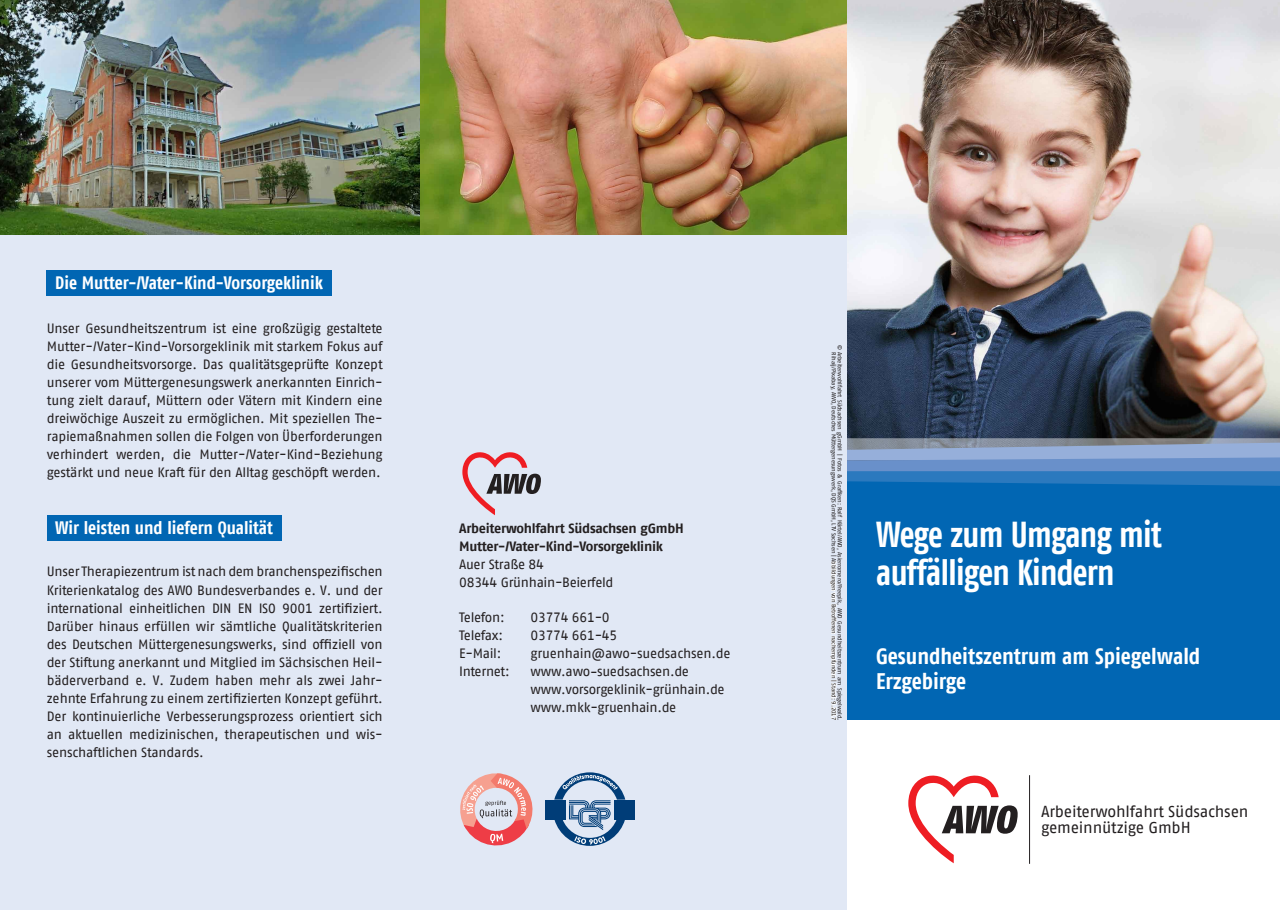
<style>
.page{position:relative;width:1280px;height:910px;background:#fff}
.page>*{position:absolute;margin:0;border:0;box-sizing:border-box;transform-origin:0 0}
.t1{font:700 36px "AWO Fago Cond";letter-spacing:-.025em;color:#fff;scale:.92 1}
.t2{font:700 22.5px "AWO Fago Cond";letter-spacing:-.005em;color:#fff}
.t3{font:700 18px "AWO Fago Cond";color:#fff}
.t4{font:15.9px/15.9px "AWO Fago Office";letter-spacing:-.01em;color:#231f20}
.t5{font:13.5px/18px "AWO Fago Office";letter-spacing:-.02em;color:#231f20;text-align:justify}
.t6{font:700 13.5px "AWO Fago Office";letter-spacing:-.02em;color:#231f20}
.t7{font:6px/6px "AWO Fago Office";letter-spacing:-.02em;color:#231f20;text-align:right}
</style>
<div class="page">
<img style="left:846px;top:0;width:434px;height:438px">
<div style="left:846px;top:468px;width:434px;height:252px;background:#0166b3"></div>
<svg style="left:846px;top:438px;width:434px;height:5px;background:#828891"></svg>
<svg style="left:846px;top:443px;width:434px;height:43px;background:#6190c6"></svg>
<div style="left:0;top:234px;width:846px;height:676px;background:#e1e8f5"></div>
<hr style="left:1029px;top:775px;width:1px;height:89px;background:#231f20">
<svg style="left:908px;top:775px;width:110px;height:88px"></svg>
<div style="left:47px;top:270px;width:285px;height:26px;background:#0166b3"></div>
<div style="left:47px;top:515px;width:235px;height:25px;background:#0166b3"></div>
<svg style="left:830px;top:561px;width:7px;height:159px"></svg>
<svg style="left:462px;top:452px;width:79px;height:63px"></svg>
<svg style="left:460px;top:773px;width:73px;height:73px"></svg>
<svg style="left:545px;top:772px;width:89px;height:74px"></svg>
<img style="left:0;top:0;width:846px;height:234px">
<p class="t3" style="left:55px;top:272px;width:269px">Die Mutter-/Vater-Kind-Vorsorgeklinik</p>
<p class="t5" style="left:47px;top:320px;width:337px">Unser Gesundheitszentrum ist eine großzügig gestaltete Mutter-/Vater-Kind-Vorsorgeklinik mit starkem Fokus auf die Gesundheitsvorsorge. Das qualitätsgeprüfte Konzept unserer vom Müttergenesungswerk anerkannten Einrich&shy;tung zielt darauf, Müttern oder Vätern mit Kindern eine dreiwöchige Auszeit zu ermöglichen. Mit speziellen The&shy;rapiemaßnahmen sollen die Folgen von Überforderungen verhindert werden, die Mutter-/Vater-Kind-Beziehung gestärkt und neue Kraft für den Alltag geschöpft werden.</p>
<p class="t3" style="left:55px;top:517px;width:219px">Wir leisten und liefern Qualität</p>
<p class="t5" style="left:47px;top:563px;width:337px">Unser Therapiezentrum ist nach dem branchenspezifischen Kriterienkatalog des AWO Bundesverbandes e. V. und der international einheitlichen DIN EN ISO 9001 zertifiziert.<br>Darüber hinaus erfüllen wir sämtliche Qualitätskriterien des Deutschen Müttergenesungswerks, sind offiziell von der Stiftung anerkannt und Mitglied im Sächsischen Heil&shy;bäderverband e. V. Zudem haben mehr als zwei Jahr&shy;zehnte Erfahrung zu einem zertifizierten Konzept geführt.<br>Der kontinuierliche Verbesserungsprozess orientiert sich an aktuellen medizinischen, therapeutischen und wis&shy;senschaftlichen Standards.</p>
<p class="t6" style="left:459px;top:520px;width:226px">Arbeiterwohlfahrt Südsachsen gGmbH</p>
<p class="t6" style="left:459px;top:538px;width:205px">Mutter-/Vater-Kind-Vorsorgeklinik</p>
<p class="t5" style="left:459px;top:555px;width:86px">Auer Straße 84</p>
<p class="t5" style="left:459px;top:573px;width:156px">08344 Grünhain-Beierfeld</p>
<p class="t5" style="left:530px;top:608px;width:81px">03774 661-0</p>
<p class="t5" style="left:530px;top:626px;width:88px">03774 661-45</p>
<p class="t5" style="left:530px;top:644px;width:201px">gruenhain@awo-suedsachsen.de</p>
<p class="t5" style="left:530px;top:662px;width:160px">www.awo-suedsachsen.de</p>
<p class="t5" style="left:530px;top:680px;width:196px">www.vorsorgeklinik-grünhain.de</p>
<p class="t5" style="left:530px;top:698px;width:147px">www.mkk-gruenhain.de</p>
<p class="t5" style="left:459px;top:608px;width:47px">Telefon:</p>
<p class="t5" style="left:459px;top:626px;width:45px">Telefax:</p>
<p class="t5" style="left:459px;top:644px;width:44px">E-Mail:</p>
<p class="t5" style="left:459px;top:662px;width:52px">Internet:</p>
<p class="t7" style="left:843px;top:345px;width:377px;rotate:90deg">© Arbeiterwohlfahrt Südsachsen gGmbH | Fotos &amp; Grafiken: Ralf Härtel/AWO, Asierromero/Freepik, AWO Gesundheitszentrum am Spiegelwald,<br>Rihaij/Pixabay, AWO, Deutsches Müttergenesungswerk, DQS GmbH, LTV Sachsen | Abbildungen von Betroffenen nachempfunden | Stand: 9.2017</p>
<p class="t1" style="left:876px;top:514px;width:312px">Wege zum Umgang mit</p>
<p class="t1" style="left:876px;top:551px;width:261px">auffälligen Kindern</p>
<p class="t2" style="left:876px;top:643px;width:326px">Gesundheitszentrum am Spiegelwald</p>
<p class="t2" style="left:876px;top:668px;width:92px">Erzgebirge</p>
<p class="t4" style="left:1041px;top:803px;width:209px">Arbeiterwohlfahrt Südsachsen gemeinnützige GmbH</p>
</div>
